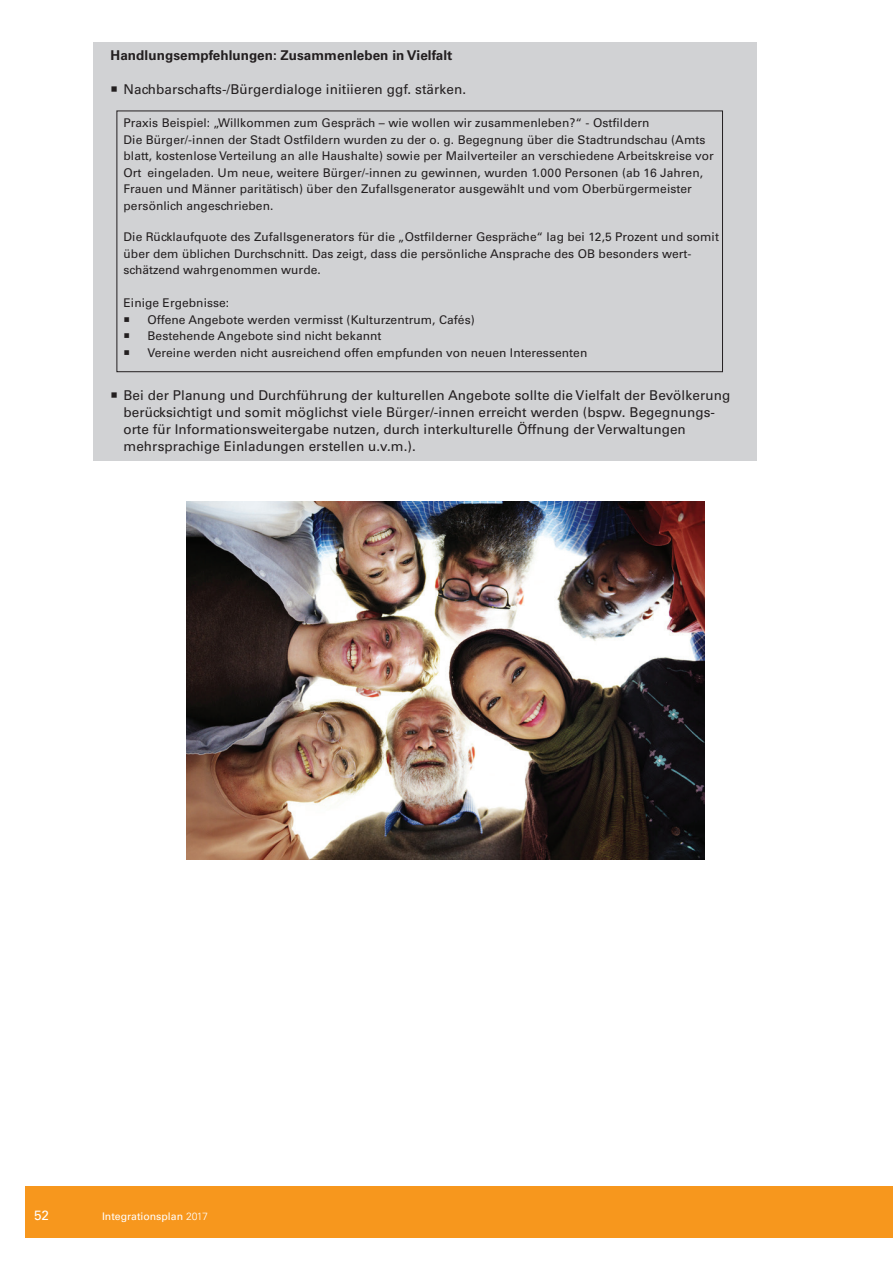
<style>
.page{position:relative;width:893px;height:1263px;background:#fff}
.page>*{position:absolute;margin:0;border:0;box-sizing:border-box;transform-origin:0 0}
.t1{font:13.5px/17px "Univers LT Std";letter-spacing:.005em;color:#231f20}
.t2{font:700 13.5px "Univers LT Std";letter-spacing:.005em;color:#231f20}
.t3{font:13.5px "Univers LT Std";color:#fff}
.t4{font:12px/16.5px "Univers LT Std";letter-spacing:.005em;color:#231f20}
.t5{font:10.5px "Univers LT Std";color:#fff}
.s1{font-weight:300}
</style>
<div class="page">
<div style="left:26px;top:1186px;width:867px;height:51px;background:#f7971d"></div>
<div style="left:94px;top:43px;width:663px;height:418px;background:#d1d2d4"></div>
<div style="left:117px;top:111px;width:606px;height:261px;border:1px solid #231f20"></div>
<img style="left:187px;top:502px;width:518px;height:357px">
<p class="t2" style="left:111px;top:47px;width:343px">Handlungsempfehlungen: Zusammenleben in Vielfalt</p>
<p class="t1" style="left:111px;top:80px;width:357px">○ Nachbarschafts-/Bürgerdialoge initiieren ggf. stärken.</p>
<p class="t4" style="left:124px;top:115px;width:592px">Praxis Beispiel: „Willkommen zum Gespräch – wie wollen wir zusammenleben?“ - Ostfildern<br>Die Bürger/-innen der Stadt Ostfildern wurden zu der o. g. Begegnung über die Stadtrundschau (Amts blatt, kostenlose Verteilung an alle Haushalte) sowie per Mailverteiler an verschiedene Arbeitskreise vor Ort eingeladen. Um neue, weitere Bürger/-innen zu gewinnen, wurden 1.000 Personen (ab 16 Jahren, Frauen und Männer paritätisch) über den Zufallsgenerator ausgewählt und vom Oberbürgermeister persönlich angeschrieben.</p>
<p class="t4" style="left:124px;top:229px;width:597px">Die Rücklaufquote des Zufallsgenerators für die „Ostfilderner Gespräche“ lag bei 12,5 Prozent und somit über dem üblichen Durchschnitt. Das zeigt, dass die persönliche Ansprache des OB besonders wert&shy;schätzend wahrgenommen wurde.</p>
<p class="t4" style="left:124px;top:295px;width:107px">Einige Ergebnisse:</p>
<p class="t4" style="left:124px;top:311px;width:353px">○ Offene Angebote werden vermisst (Kulturzentrum, Cafés)</p>
<p class="t4" style="left:124px;top:328px;width:259px">○ Bestehende Angebote sind nicht bekannt</p>
<p class="t4" style="left:124px;top:344px;width:465px">○ Vereine werden nicht ausreichend offen empfunden von neuen Interessenten</p>
<p class="t1" style="left:124px;top:387px;width:608px;text-indent:-13px">○ Bei der Planung und Durchführung der kulturellen Angebote sollte die Vielfalt der Bevölkerung berücksichtigt und somit möglichst viele Bürger/-innen erreicht werden (bspw. Begegnungs&shy;orte für Informationsweitergabe nutzen, durch interkulturelle Öffnung der Verwaltungen mehrsprachige Einladungen erstellen u.v.m.).</p>
<p class="t3" style="left:34px;top:1208px;width:17px">52</p>
<p class="t5" style="left:102px;top:1210px;width:107px">Integrationsplan <span class="s1">2017</span></p>
</div>
